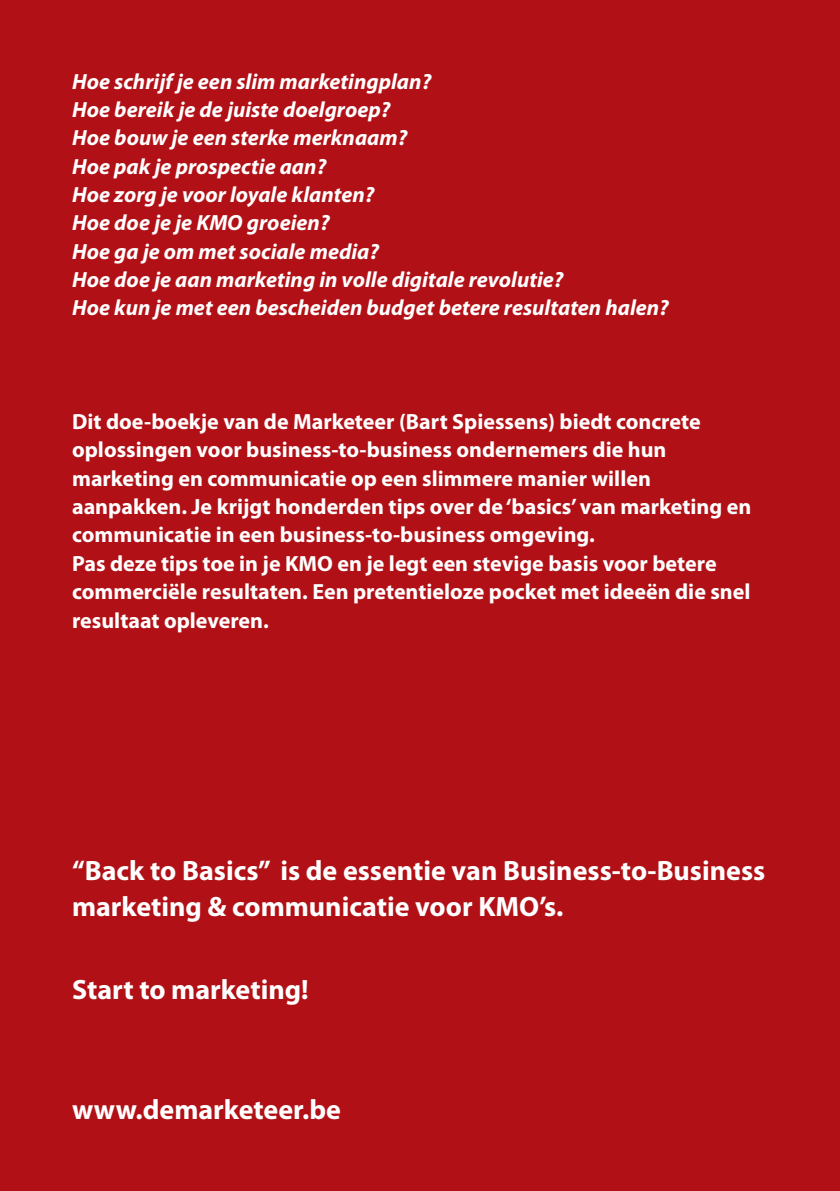
<style>
.page{position:relative;width:840px;height:1191px;background:#fff}
.page>*{position:absolute;margin:0;border:0;box-sizing:border-box;transform-origin:0 0}
.t1{font:700 28px/35.6px "Myriad Pro";color:#fff}
.t2{font:700 22px/28.4px "Myriad Pro";color:#fff}
.t3{font:italic 700 22px/28.4px "Myriad Pro";color:#fff}
</style>
<div class="page">
<div style="left:0;top:0;width:839px;height:1191px;background:#b11116"></div>
<p class="t3" style="left:72px;top:66px;width:598px">Hoe schrijf je een slim marketingplan?<br>Hoe bereik je de juiste doelgroep?<br>Hoe bouw je een sterke merknaam?<br>Hoe pak je prospectie aan?<br>Hoe zorg je voor loyale klanten?<br>Hoe doe je je KMO groeien?<br>Hoe ga je om met sociale media?<br>Hoe doe je aan marketing in volle digitale revolutie?<br>Hoe kun je met een bescheiden budget betere resultaten halen?</p>
<p class="t2" style="left:72px;top:406px;width:680px">Dit doe-boekje van de Marketeer (Bart Spiessens) biedt concrete oplossingen voor business-to-business ondernemers die hun marketing en communicatie op een slimmere manier willen aanpakken. Je krijgt honderden tips over de ‘basics’ van marketing en communicatie in een business-to-business omgeving.<br>Pas deze tips toe in je KMO en je legt een stevige basis voor betere commerciële resultaten. Een pretentieloze pocket met ideeën die snel resultaat opleveren.</p>
<p class="t1" style="left:72px;top:852px;width:694px">“Back to Basics” is de essentie van Business-to-Business marketing &amp; communicatie voor KMO’s.</p>
<p class="t1" style="left:72px;top:970px;width:238px">Start to marketing!</p>
<p class="t1" style="left:72px;top:1090px;width:270px">www.demarketeer.be</p>
</div>
